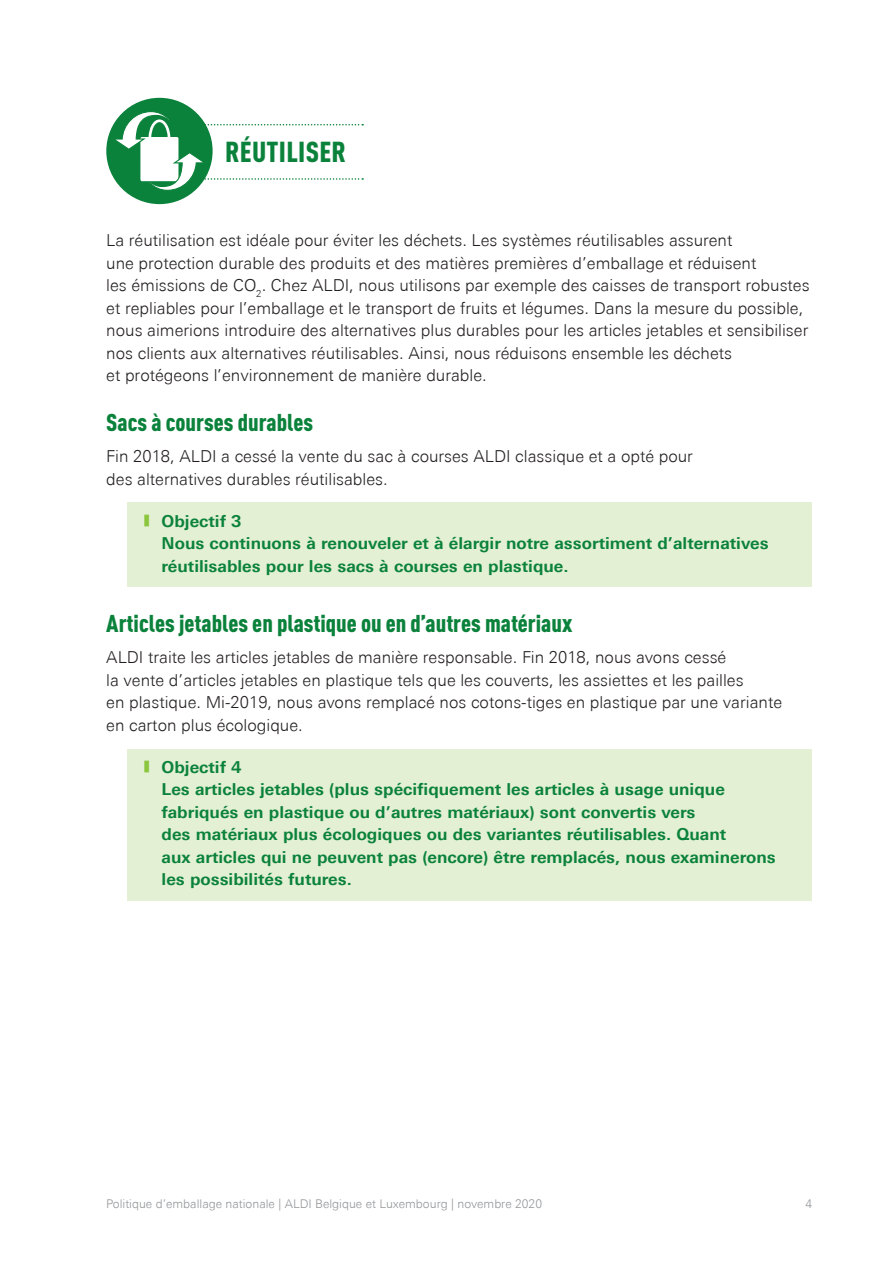
<style>
.page{position:relative;width:893px;height:1263px;background:#fff}
.page>*{position:absolute;margin:0;border:0;box-sizing:border-box;transform-origin:0 0}
.Titel_iconen{font:900 condensed 28.5px "DIN Pro";letter-spacing:.01em;color:#0b823b}
.Tussentitel{font:900 condensed 24px "DIN Pro";color:#0b823b}
.Tekst{font:300 16.5px/22.5px "Univers Next Pro";color:#231f20}
.t1{font:700 16.5px/22.5px "Univers Next Pro";color:#0b823b}
.t2{font:300 12px "Univers Next Pro";color:#939598}
</style>
<div class="page">
<div style="left:128px;top:503px;width:684px;height:84px;background:#e4f0d4"></div>
<div style="left:128px;top:749px;width:684px;height:151px;background:#e4f0d4"></div>
<div style="left:106px;top:98px;width:107px;height:106px;background:#0b823b;border-radius:50%"></div>
<svg style="left:112px;top:111px;width:251px;height:80px"></svg>
<p class="Titel_iconen" style="left:225px;top:130px;width:122px">RÉUTILISER</p>
<p class="Tekst" style="left:106px;top:229px;width:705px">La réutilisation est idéale pour éviter les déchets. Les systèmes réutilisables assurent<br>une protection durable des produits et des matières premières d’emballage et réduisent<br>les émissions de CO<sub>2</sub>. Chez ALDI, nous utilisons par exemple des caisses de transport robustes et repliables pour l’emballage et le transport de fruits et légumes. Dans la mesure du possible, nous aimerions introduire des alternatives plus durables pour les articles jetables et sensibiliser nos clients aux alternatives réutilisables. Ainsi, nous réduisons ensemble les déchets<br>et protégeons l’environnement de manière durable.</p>
<p class="Tussentitel" style="left:106px;top:405px;width:208px">Sacs à courses durables</p>
<p class="Tekst" style="left:106px;top:445px;width:588px">Fin 2018, ALDI a cessé la vente du sac à courses ALDI classique et a opté pour des alternatives durables réutilisables.</p>
<p class="t1" style="left:162px;top:509px;width:609px">Objectif 3<br>Nous continuons à renouveler et à élargir notre assortiment d’alternatives réutilisables pour les sacs à courses en plastique.</p>
<p class="Tussentitel" style="left:106px;top:606px;width:468px">Articles jetables en plastique ou en d’autres matériaux</p>
<p class="Tekst" style="left:106px;top:646px;width:677px">ALDI traite les articles jetables de manière responsable. Fin 2018, nous avons cessé<br>la vente d’articles jetables en plastique tels que les couverts, les assiettes et les pailles<br>en plastique. Mi-2019, nous avons remplacé nos cotons-tiges en plastique par une variante en carton plus écologique.</p>
<p class="t1" style="left:162px;top:755px;width:616px">Objectif 4<br>Les articles jetables (plus spécifiquement les articles à usage unique fabriqués en plastique ou d’autres matériaux) sont convertis vers<br>des matériaux plus écologiques ou des variantes réutilisables. Quant<br>aux articles qui ne peuvent pas (encore) être remplacés, nous examinerons les possibilités futures.</p>
<p class="t2" style="left:106px;top:1196px;width:437px">Politique d’emballage nationale | ALDI Belgique et Luxembourg | novembre 2020</p>
<p class="t2" style="left:805px;top:1196px;width:8px">4</p>
</div>
